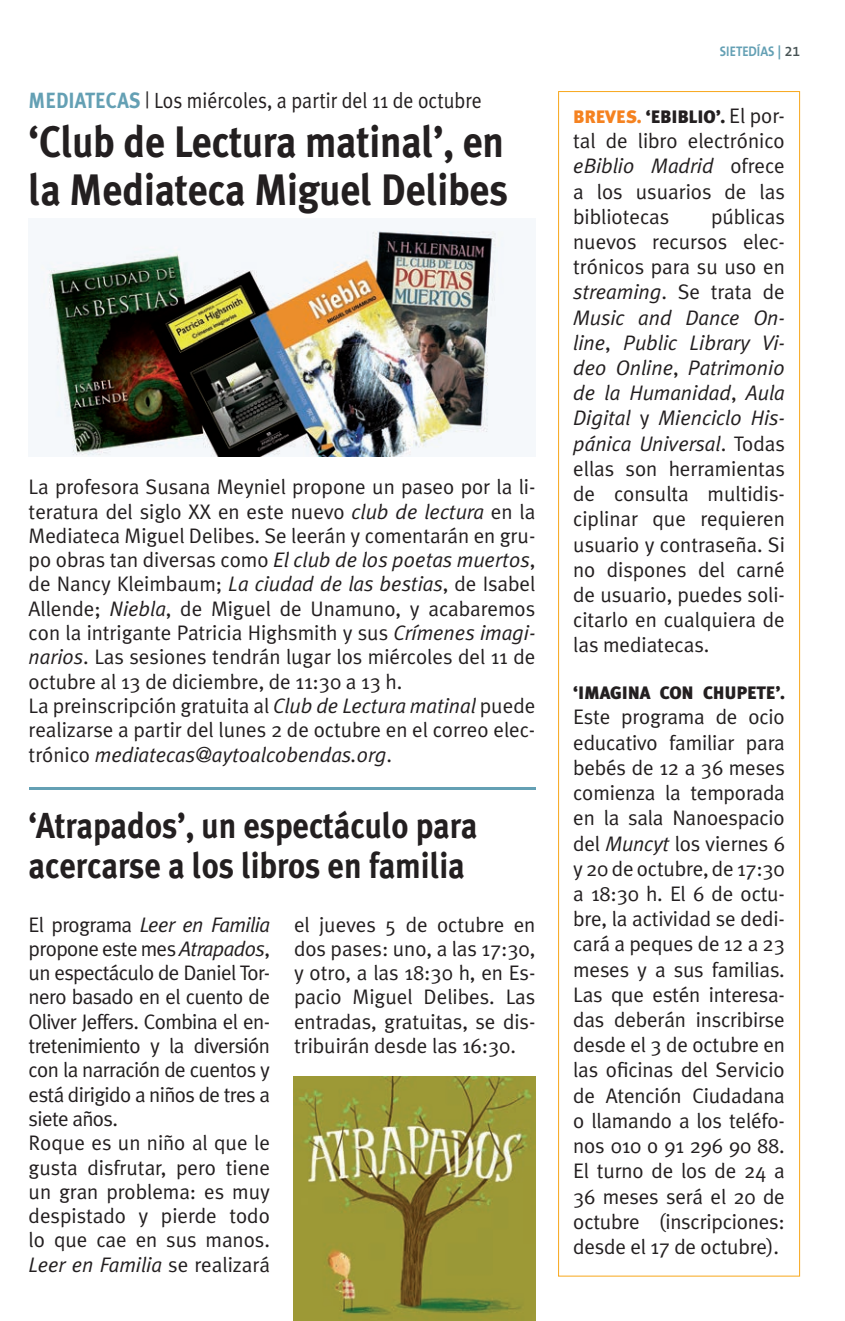
<style>
.page{position:relative;width:845px;height:1321px;background:#fff}
.page>*{position:absolute;margin:0;border:0;box-sizing:border-box;transform-origin:0 0}
.t1{font:700 44px/48px "Meta Plus";letter-spacing:-.005em;color:#231f20;scale:.9 1}
.t2{font:700 36px/40px "Meta Plus";letter-spacing:-.005em;color:#231f20;scale:.9 1}
.t3{font:22px "Meta Plus Normal";color:#231f20;scale:.9 1}
.t4{font:21px/25.2px "Meta Plus Normal";letter-spacing:-.005em;color:#231f20;text-align:justify}
.t5{font:21px/24.2px "Meta Plus Normal";letter-spacing:-.03em;color:#231f20}
.t6{font:900 18px "Meta Plus";letter-spacing:-.01em;color:#231f20}
.t7{font:700 14px "The Sans B7";color:#64a0b4;scale:.9 1}
.s1{font-family:"Meta Plus";font-weight:700;color:#64a0b4}
.s2{font-style:italic}
.s3{font-family:"The Sans B6";font-weight:600;color:#475354}
.s4{color:#f58220}
.s5{font-family:"Meta Plus Normal";font-weight:400;font-size:21px}
</style>
<div class="page">
<img style="left:41px;top:230px;width:464px;height:227px">
<svg style="left:558px;top:91px;width:242px;height:1185px"></svg>
<hr style="left:29px;top:787px;width:506px;height:2px;background:#64a0b4">
<img style="left:293px;top:1076px;width:242px;height:244px">
<p class="t3" style="left:29px;top:88px;width:505px"><span class="s1">MEDIATECAS</span> | Los miércoles, a partir del 11 de octubre</p>
<h1 class="t1" style="left:29px;top:117px;width:534px">‘Club de Lectura matinal’, en la Mediateca Miguel Delibes</h1>
<p class="t4" style="left:29px;top:474px;width:508px;line-height:24.2px;text-align:left">La profesora Susana Meyniel propone un paseo por la li&shy;teratura del siglo XX en este nuevo <span class="s2">club de lectura</span> en la Mediateca Miguel Delibes. Se leerán y comentarán en gru&shy;po obras tan diversas como <span class="s2">El club de los poetas muertos</span>, de Nancy Kleimbaum; <span class="s2">La ciudad de las bestias</span>, de Isabel Allende; <span class="s2">Niebla</span>, de Miguel de Unamuno, y acabaremos con la intrigante Patricia Highsmith y sus <span class="s2">Crímenes imagi&shy;narios</span>. Las sesiones tendrán lugar los miércoles del 11 de octubre al 13 de diciembre, de 11:30 a 13 h.<br>La preinscripción gratuita al <span class="s2">Club de Lectura matinal</span> puede realizarse a partir del lunes 2 de octubre en el correo elec&shy;trónico <span class="s2">mediatecas@aytoalcobendas.org</span>.</p>
<h2 class="t2" style="left:29px;top:805px;width:500px">‘Atrapados’, un espectáculo para acercarse a los libros en familia</h2>
<p class="t5" style="left:29px;top:911px;width:243px">El programa <span class="s2">Leer en Familia </span>propone este mes <span class="s2">Atrapados</span>, un espectáculo de Daniel Tor&shy;nero basado en el cuento de<br>Oliver Jeffers. Combina el en&shy;tretenimiento y la diversión con la narración de cuentos y está dirigido a niños de tres a siete años.<br>Roque es un niño al que le gusta disfrutar, pero tiene un gran problema: es muy despistado y pierde todo lo que cae en sus manos.<br><span class="s2">Leer en Familia</span> se realizará</p>
<p class="t4" style="left:294px;top:911px;width:243px;line-height:24.2px">el jueves 5 de octubre en dos pases: uno, a las 17:30, y otro, a las 18:30 h, en Es&shy;pacio Miguel Delibes. Las entradas, gratuitas, se dis&shy;tribuirán desde las 16:30.</p>
<p class="t7" style="left:719px;top:44px;width:91px">SIETEDÍAS | <span class="s3">21</span></p>
<p class="t6" style="left:573px;top:106px;width:213px"><span class="s4">BREVES.</span> ‘EBIBLIO’. <span class="s5">El por-</span></p>
<p class="t4" style="left:573px;top:128px;width:213px">tal de libro electrónico <span class="s2">eBiblio Madrid</span> ofrece a los usuarios de las bibliotecas</p>
<p class="t4" style="left:573px;top:203px;width:213px;text-indent:138px">públicas nuevos recursos elec&shy;trónicos para su uso en <span class="s2">streaming</span>. Se trata de <span class="s2">Music and Dance On&shy;line</span>, <span class="s2">Public Library Vi&shy;deo Online</span>, <span class="s2">Patrimonio de la Humanidad</span>, <span class="s2">Aula Digital</span> y <span class="s2">Mienciclo His&shy;pánica Universal</span>. Todas ellas son herramientas de consulta multidis&shy;ciplinar que requieren usuario y contraseña. Si no dispones del carné de usuario, puedes soli&shy;citarlo en cualquiera de las mediatecas.</p>
<p class="t6" style="left:573px;top:682px;width:213px">‘IMAGINA CON CHUPETE’.</p>
<p class="t4" style="left:573px;top:704px;width:213px">Este programa de ocio educativo familiar para bebés de 12 a 36 meses comienza la temporada en la sala Nanoespacio del <span class="s2">Muncyt</span> los viernes 6 y 20 de octubre, de 17:30 a 18:30 h. El 6 de octu&shy;bre, la actividad se dedi&shy;cará a peques de 12 a 23 meses y a sus familias.<br>Las que estén interesa&shy;das deberán inscribirse desde el 3 de octubre en las oficinas del Servicio de Atención Ciudadana o llamando a los teléfo&shy;nos 010 o 91 296 90 88.<br>El turno de los de 24 a 36 meses será el 20 de octubre (inscripciones: desde el 17 de octubre).</p>
</div>
